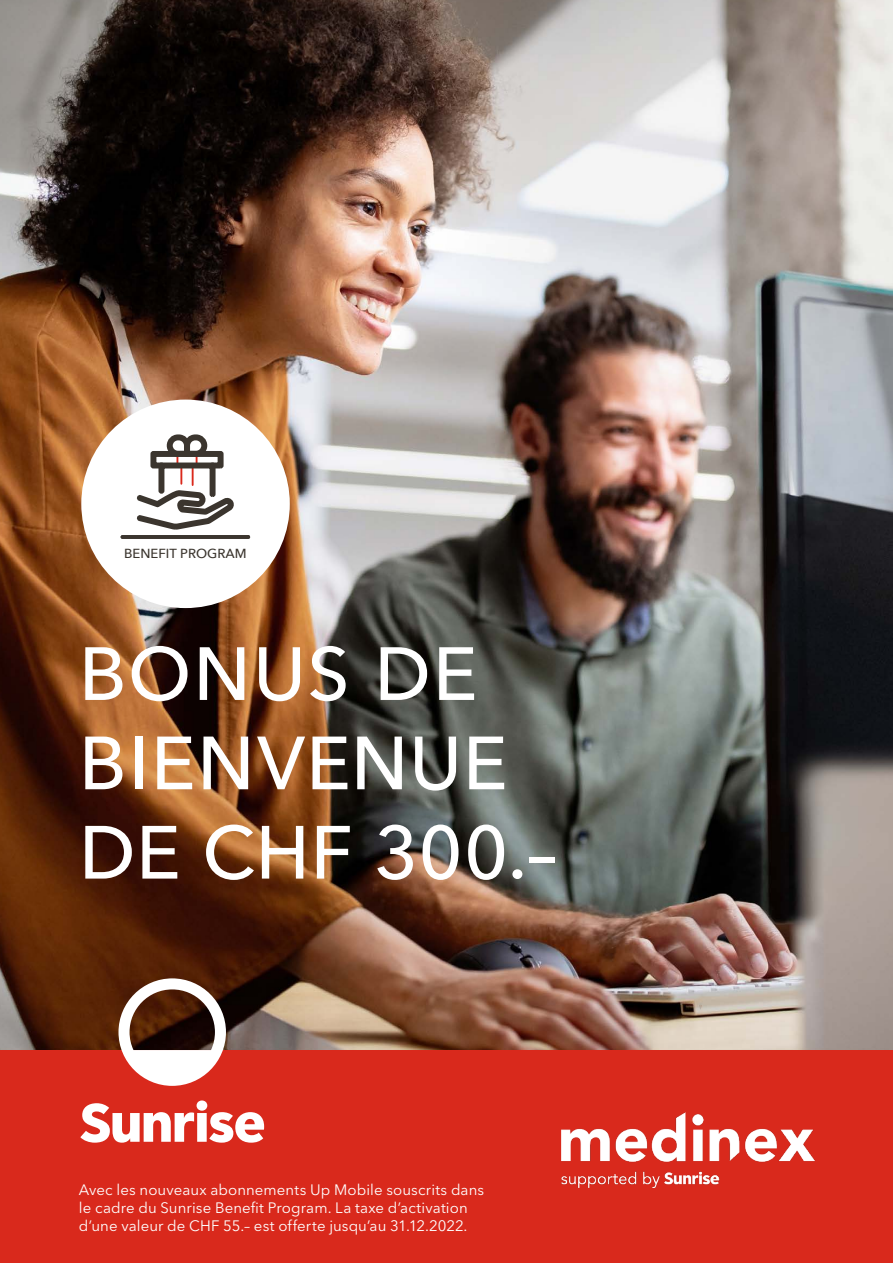
<style>
.page{position:relative;width:893px;height:1263px;background:#fff}
.page>*{position:absolute;margin:0;border:0;box-sizing:border-box;transform-origin:0 0}
.t1{font:500 74.4px/89.2px "Avenir Next LT Pro";letter-spacing:.015em;color:#fff}
.t2{font:15px/18px "Avenir Next LT Pro";letter-spacing:.005em;color:#fff}
.t3{font:500 13.05px "Avenir Next";color:#3b352e}
</style>
<div class="page">
<img style="left:0;top:0;width:893px;height:1050px">
<div style="left:0;top:1050px;width:893px;height:213px;background:#d9291c"></div>
<div style="left:81px;top:400px;width:209px;height:208px;background:#fff;border-radius:50%"></div>
<hr style="left:122px;top:535px;width:126px;height:4px;background:#3b352e">
<svg style="left:136px;top:434px;width:98px;height:96px"></svg>
<img style="left:562px;top:1113px;width:252px;height:74px">
<svg style="left:118px;top:978px;width:108px;height:108px"></svg>
<svg style="left:80px;top:1100px;width:184px;height:43px"></svg>
<p class="t3" style="left:124px;top:543px;width:124px">BENEFIT PROGRAM</p>
<h1 class="t1" style="left:79px;top:629px;width:479px">BONUS DE<br>BIEN VENUE<br>DE CHF 300.–</h1>
<p class="t2" style="left:79px;top:1181px;width:407px">Avec les nouveaux abonnements Up Mobile souscrits dans le cadre du Sunrise Benefit Program. La taxe d’activation d’une valeur de CHF 55.– est offerte jusqu’au 31.12.2022.</p>
</div>
